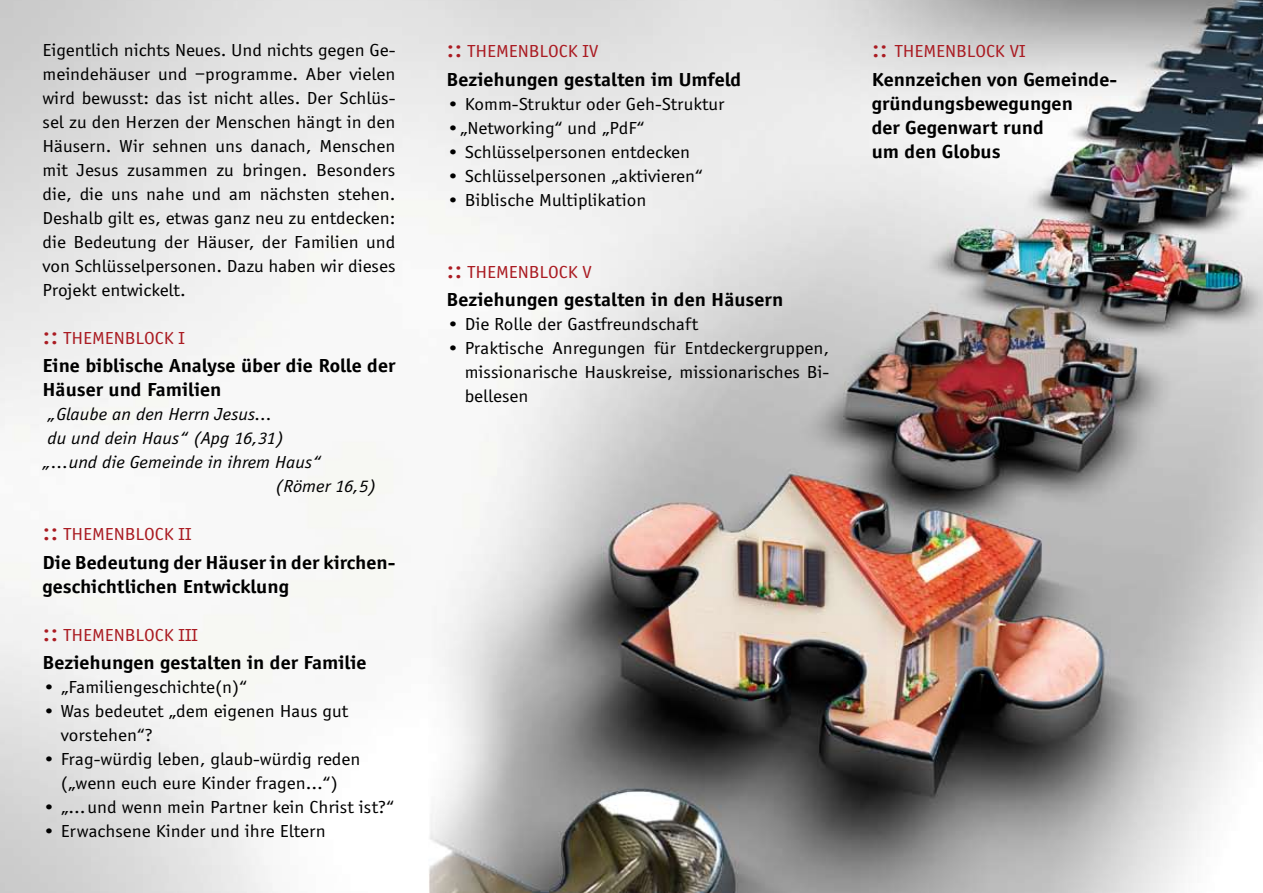
<style>
.page{position:relative;width:1263px;height:893px;background:#fff}
.page>*{position:absolute;margin:0;border:0;box-sizing:border-box;transform-origin:0 0}
.t1{font:700 19.5px/24px "Officina Sans";color:#000;scale:1.1 1}
.t2{font:18px/24px "Officina Sans";color:#000;text-align:justify;scale:1.1 1}
.t3{font:18px "Officina Sans";color:#aa1b22;scale:1.1 1}
.t4{font:italic 18px "Officina Sans";color:#000;scale:1.1 1}
.s1{font-size:25.5px}
</style>
<div class="page">
<img style="left:0;top:0;width:1263px;height:893px">
<p class="t2" style="left:43px;top:38px;width:322px">Eigentlich nichts Neues. Und nichts gegen Ge&shy;meindehäuser und –programme. Aber vielen wird bewusst: das ist nicht alles. Der Schlüs&shy;sel zu den Herzen der Menschen hängt in den Häusern. Wir sehnen uns danach, Menschen mit Jesus zusammen zu bringen. Besonders die, die uns nahe und am nächsten stehen.<br>Deshalb gilt es, etwas ganz neu zu entdecken: die Bedeutung der Häuser, der Familien und von Schlüsselpersonen. Dazu haben wir dieses Projekt entwickelt.</p>
<p class="t3" style="left:43px;top:328px;width:37px"><span class="s1">::</span> Themenbl</p>
<p class="t3" style="left:144px;top:328px;width:39px">ock I</p>
<p class="t1" style="left:43px;top:354px;width:322px">Eine biblische Analyse über die Rolle der<br>Häuser und Familien</p>
<p class="t4" style="left:47px;top:405px;width:206px">„Glaube an den Herrn Jesus…</p>
<p class="t4" style="left:47px;top:429px;width:217px">du und dein Haus“ (Apg 16,31)</p>
<p class="t4" style="left:43px;top:453px;width:255px">„…und die Gemeinde in ihrem Haus“</p>
<p class="t4" style="left:275px;top:477px;width:94px">(Römer 16,5)</p>
<p class="t3" style="left:43px;top:524px;width:37px"><span class="s1">::</span> Themenbl</p>
<p class="t3" style="left:144px;top:524px;width:44px">ock II</p>
<p class="t1" style="left:43px;top:550px;width:322px">Die Bedeutung der Häuser in der kirchen&shy;geschichtlichen Entwicklung</p>
<p class="t3" style="left:43px;top:625px;width:37px"><span class="s1">::</span> Themenbl</p>
<p class="t3" style="left:144px;top:625px;width:50px">ock III</p>
<p class="t1" style="left:43px;top:650px;width:296px">Beziehungen gestalten in der Familie</p>
<p class="t2" style="left:43px;top:675px;width:188px">• „Familiengeschichte(n)“</p>
<p class="t2" style="left:61px;top:699px;width:263px;text-indent:-18px">• Was bedeutet „dem eigenen Haus gut vorstehen“?</p>
<p class="t2" style="left:43px;top:747px;width:290px;text-align:center">• Frag-würdig leben, glaub-würdig reden („wenn euch eure Kinder fragen…“)</p>
<p class="t2" style="left:43px;top:795px;width:321px">• „…und wenn mein Partner kein Christ ist?“</p>
<p class="t2" style="left:43px;top:819px;width:259px">• Erwachsene Kinder und ihre Eltern</p>
<p class="t3" style="left:446px;top:41px;width:37px"><span class="s1">::</span> Themenbl</p>
<p class="t3" style="left:548px;top:41px;width:47px">ock IV</p>
<p class="t1" style="left:446px;top:67px;width:270px">Beziehungen gestalten im Umfeld</p>
<p class="t2" style="left:446px;top:92px;width:254px">• Komm-Struktur oder Geh-Struktur</p>
<p class="t2" style="left:446px;top:116px;width:182px">•„Networking“ und „PdF“</p>
<p class="t2" style="left:446px;top:140px;width:223px">• Schlüsselpersonen entdecken</p>
<p class="t2" style="left:446px;top:164px;width:235px">• Schlüsselpersonen „aktivieren“</p>
<p class="t2" style="left:446px;top:188px;width:183px">• Biblische Multiplikation</p>
<p class="t3" style="left:446px;top:262px;width:37px"><span class="s1">::</span> Themenbl</p>
<p class="t3" style="left:548px;top:262px;width:41px">ock V</p>
<p class="t1" style="left:446px;top:287px;width:308px">Beziehungen gestalten in den Häusern</p>
<p class="t2" style="left:446px;top:312px;width:230px">• Die Rolle der Gastfreundschaft</p>
<p class="t2" style="left:465px;top:336px;width:333px;text-indent:-18px">• Praktische Anregungen für Entdeckergruppen, missionarische Hauskreise, missionarisches Bi&shy;bellesen</p>
<p class="t3" style="left:872px;top:41px;width:39px"><span class="s1">::</span> Themenbl</p>
<p class="t3" style="left:975px;top:41px;width:47px">ock VI</p>
<p class="t1" style="left:872px;top:67px;width:225px">Kennzeichen von Gemeinde&shy;gründungsbewegungen<br>der Gegenwart rund<br>um den Globus</p>
</div>
